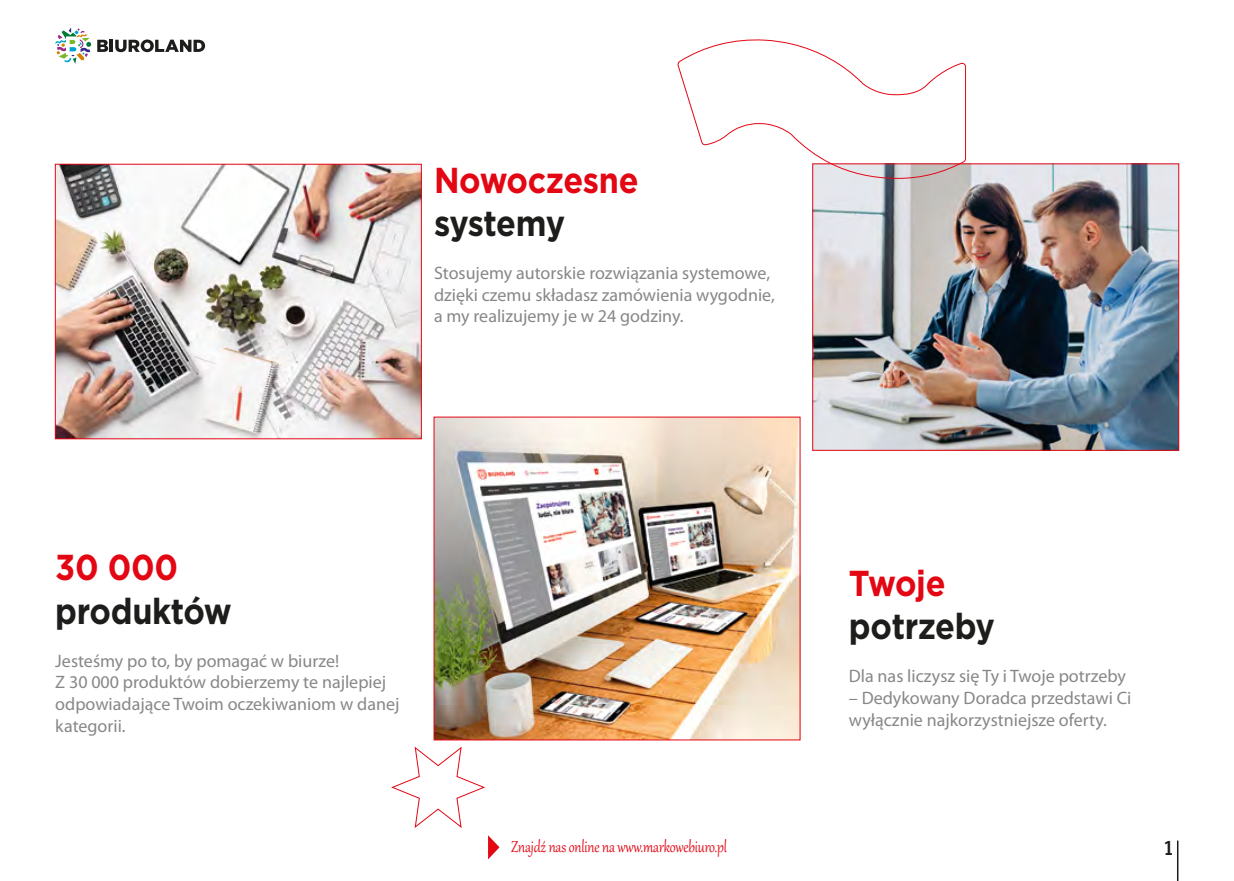
<style>
.page{position:relative;width:1234px;height:881px;background:#fff}
.page>*{position:absolute;margin:0;border:0;box-sizing:border-box;transform-origin:0 0}
.t1{font:700 36px "Gotham";letter-spacing:-.02em;color:#1d1d1b;scale:.9 1}
.t2{font:700 36px "Gotham";letter-spacing:-.01em;color:#e30613;scale:.9 1}
.t3{font:21px "Naomi Sans EFN Medium";color:#1d1d1b}
.t4{font:19.5px "Gabriola";letter-spacing:-.01em;color:#e30613;scale:.85 1}
.t5{font:18px/21.6px "Myriad Pro";color:#878787}
</style>
<div class="page">
<svg style="left:488px;top:835px;width:11px;height:24px"></svg>
<svg style="left:97px;top:39px;width:108px;height:13px"></svg>
<svg style="left:55px;top:28px;width:36px;height:36px"></svg>
<hr style="left:1176px;top:840px;width:2px;height:40px;background:#1d1d1b">
<svg style="left:391px;top:746px;width:94px;height:82px"></svg>
<img style="left:435px;top:418px;width:363px;height:320px">
<img style="left:57px;top:166px;width:362px;height:271px">
<div style="left:55px;top:164px;width:366px;height:275px;border:1px solid #e30613"></div>
<img style="left:814px;top:165px;width:362px;height:283px">
<svg style="left:677px;top:39px;width:289px;height:140px"></svg>
<h1 class="t2" style="left:434px;top:156px;width:229px">Nowoczesne</h1>
<h1 class="t1" style="left:434px;top:199px;width:147px">systemy</h1>
<p class="t5" style="left:434px;top:262px;width:342px">Stosujemy autorskie rozwiązania systemowe, dzięki czemu składasz zamówienia wygodnie, a my realizujemy je w 24 godziny.</p>
<h1 class="t2" style="left:55px;top:543px;width:138px">30 000</h1>
<h1 class="t1" style="left:55px;top:586px;width:197px">produktów</h1>
<p class="t5" style="left:55px;top:649px;width:345px">Jesteśmy po to, by pomagać w biurze!<br>Z 30 000 produktów dobierzemy te najlepiej odpowiadające Twoim oczekiwaniom w danej kategorii.</p>
<h1 class="t2" style="left:848px;top:559px;width:109px">Twoje</h1>
<h1 class="t1" style="left:848px;top:602px;width:164px">potrzeby</h1>
<p class="t5" style="left:848px;top:665px;width:278px">Dla nas liczysz się Ty i Twoje potrzeby</p>
<p class="t5" style="left:848px;top:686px;width:284px">– Dedykowany Doradca przedstawi Ci wyłącznie najkorzystniejsze oferty.</p>
<p class="t4" style="left:511px;top:833px;width:255px">Znajdź nas online na www.markowebiuro.pl</p>
<p class="t3" style="left:1162px;top:835px;width:13px">1</p>
</div>
